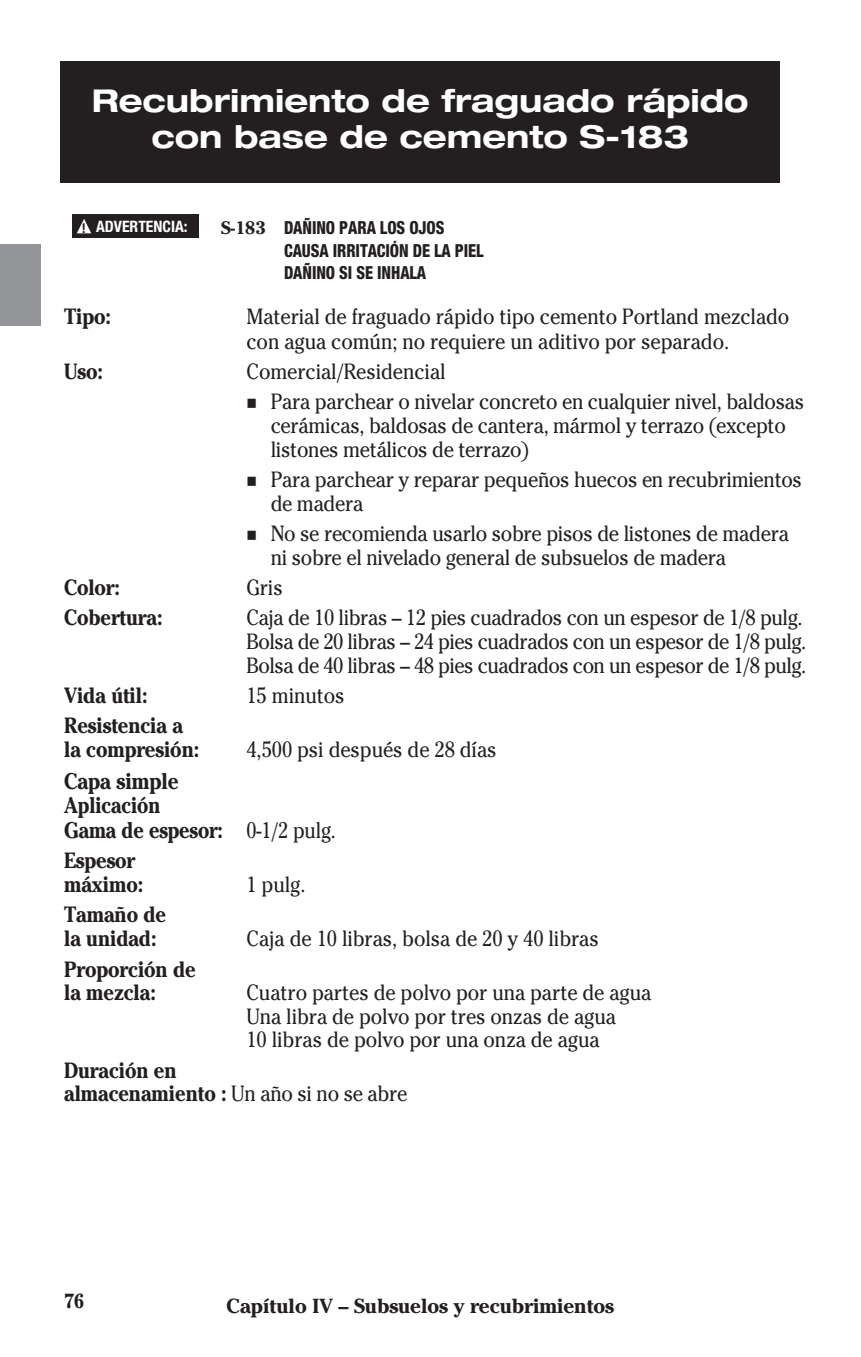
<style>
.page{position:relative;width:861px;height:1357px;background:#fff}
.page>*{position:absolute;margin:0;border:0;box-sizing:border-box;transform-origin:0 0}
.t1{font:700 expanded 31.5px/36px "Helvetica Neue";color:#fff;text-align:center}
.t2{font:700 22.5px/24.8px "Cheltenham";letter-spacing:-.005em;color:#231f20;scale:.9 1}
.t3{font:22.05px/23.6px "Cheltenham";letter-spacing:-.015em;color:#231f20;scale:.9 1}
.t4{font:700 22.05px/23.6px "Cheltenham";letter-spacing:-.005em;color:#231f20;scale:.9 1}
.t5{font:700 20.25px "Cheltenham";letter-spacing:-.005em;color:#231f20}
.t6{font:700 20.25px "Cheltenham";letter-spacing:-.005em;color:#231f20;scale:.9 1}
.t7{font:800 condensed 18px/22.5px "Helvetica Neue";letter-spacing:-.005em;color:#231f20;scale:.9 1}
.t8{font:700 condensed 15.75px "Helvetica Neue";color:#fff}
.s1{font-size:13.5px;color:#231f20}
.s2{font-family:"Cheltenham";font-weight:700;font-stretch:normal}
.s3{font-weight:400}
</style>
<div class="page">
<div style="left:0;top:245px;width:40px;height:81px;background:#939598"></div>
<div style="left:61px;top:61px;width:719px;height:121px;background:#231f20"></div>
<div style="left:72px;top:214px;width:127px;height:24px;background:#231f20"></div>
<svg style="left:77px;top:219px;width:14px;height:14px"></svg>
<h1 class="t1" style="left:92px;top:86px;width:658px">Recubrimiento de fraguado rápido con base de cemento S-183</h1>
<p class="t8" style="left:82px;top:221px;width:107px"><span class="s1">!</span> ADVERTENCIA:</p>
<p class="t7" style="left:284px;top:218px;width:223px;text-indent:-63px"><span class="s2">S-183</span> DAÑINO PARA LOS OJOS<br>CAUSA IRRITACIÓN DE LA PIEL<br>DAÑINO SI SE INHALA</p>
<p class="t4" style="left:64px;top:307px;width:54px">Tipo:</p>
<p class="t3" style="left:246px;top:304px;width:604px;line-height:24.8px">Material de fraguado rápido tipo cemento Portland mezclado con agua común; no requiere un aditivo por separado.</p>
<p class="t4" style="left:64px;top:362px;width:45px">Uso:</p>
<p class="t3" style="left:271px;top:356px;width:594px;line-height:30.4px;text-indent:-24px">Comercial/Residencial<br>Para parchear o nivelar concreto en cualquier nivel, baldosas</p>
<p class="t3" style="left:271px;top:414px;width:574px">cerámicas, baldosas de cantera, mármol y terrazo (excepto listones metálicos de terrazo)</p>
<p class="t3" style="left:271px;top:468px;width:592px">Para parchear y reparar pequeños huecos en recubrimientos de madera</p>
<p class="t3" style="left:271px;top:522px;width:577px">No se recomienda usarlo sobre pisos de listones de madera ni sobre el nivelado general de subsuelos de madera</p>
<p class="t4" style="left:64px;top:578px;width:64px">Color:</p>
<p class="t3" style="left:246px;top:576px;width:42px">Gris</p>
<p class="t4" style="left:64px;top:608px;width:111px">Cobertura:</p>
<p class="t3" style="left:246px;top:606px;width:623px">Caja de 10 libras – 12 pies cuadrados con un espesor de 1/8 pulg.<br>Bolsa de 20 libras – 24 pies cuadrados con un espesor de 1/8 pulg.<br>Bolsa de 40 libras – 48 pies cuadrados con un espesor de 1/8 pulg.</p>
<p class="t4" style="left:64px;top:686px;width:94px">Vida útil:</p>
<p class="t3" style="left:246px;top:684px;width:111px">15 minutos</p>
<p class="t4" style="left:64px;top:716px;width:152px">Resistencia a la compresión:</p>
<p class="t3" style="left:246px;top:738px;width:279px">4,500 psi después de 28 días</p>
<p class="t2" style="left:64px;top:771px;width:303px">Capa simple<br>Aplicación<br>Gama de espesor: <span class="s3">0-1/2 pulg.</span></p>
<p class="t4" style="left:64px;top:851px;width:89px">Espesor máximo:</p>
<p class="t3" style="left:246px;top:873px;width:67px">1 pulg.</p>
<p class="t4" style="left:64px;top:905px;width:115px">Tamaño de la unidad:</p>
<p class="t3" style="left:246px;top:927px;width:393px">Caja de 10 libras, bolsa de 20 y 40 libras</p>
<p class="t4" style="left:64px;top:959px;width:148px">Proporción de la mezcla:</p>
<p class="t3" style="left:246px;top:981px;width:451px">Cuatro partes de polvo por una parte de agua<br>Una libra de polvo por tres onzas de agua<br>10 libras de polvo por una onza de agua</p>
<p class="t4" style="left:64px;top:1060px;width:383px">Duración en<br>almacenamiento : <span class="s3">Un año si no se abre</span></p>
<p class="t6" style="left:64px;top:1294px;width:24px">76</p>
<p class="t5" style="left:227px;top:1298px;width:389px">Capítulo IV – Subsuelos y recubrimientos</p>
</div>
